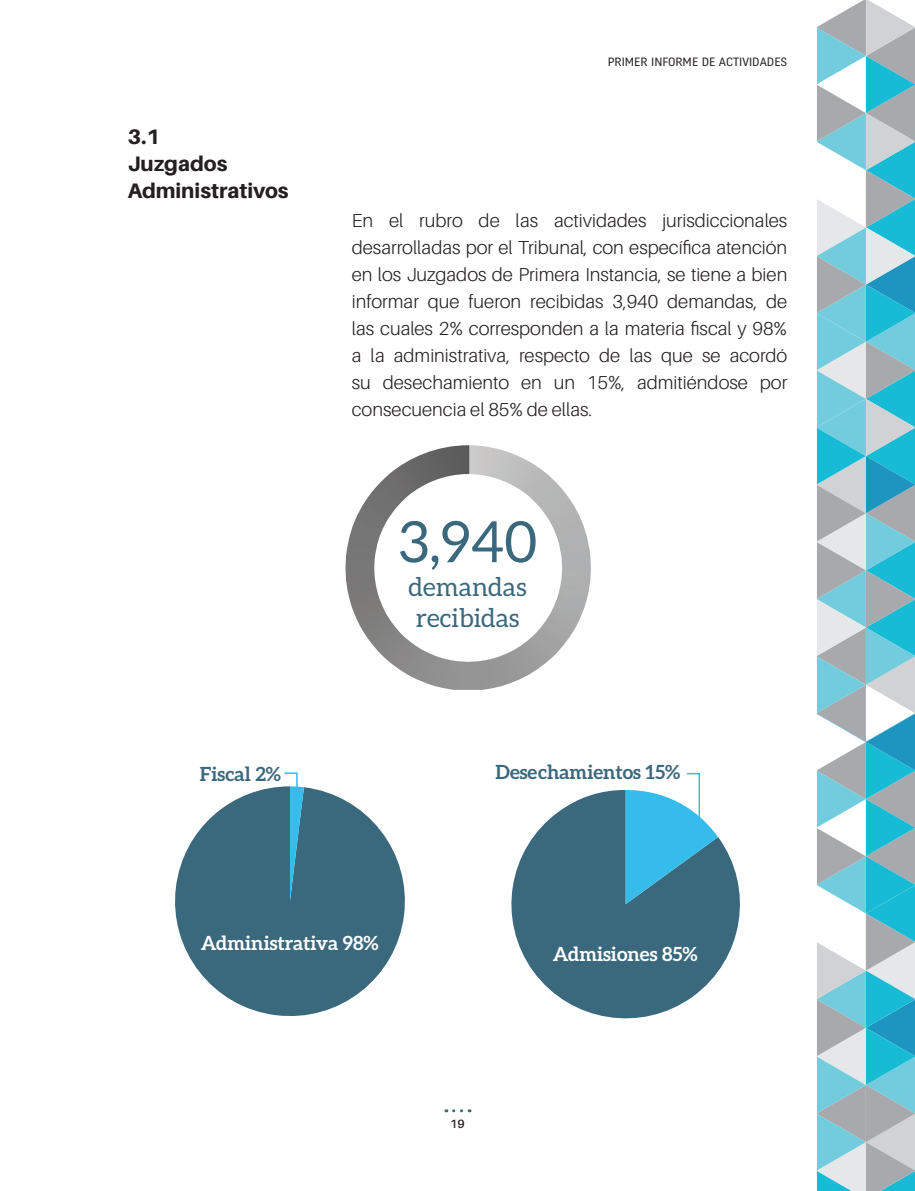
<style>
.page{position:relative;width:915px;height:1191px;background:#fff}
.page>*{position:absolute;margin:0;border:0;box-sizing:border-box;transform-origin:0 0}
.t1{font:57px "Aleo";color:#3a687d}
.t2{font:25.8px/30.9px "Aleo";color:#3a687d}
.t3{font:800 21px/27px "Aileron";color:#231f20}
.t4{font:700 19.5px "Aleo";color:#fff}
.t5{font:700 19.5px "Aleo";color:#3a687d}
.t6{font:300 18.75px/27px "Aileron";color:#231f20;text-align:justify}
.t7{font:12px "Fengardo Neue";color:#231f20}
.t8{font:600 12px "Aileron";color:#231f20}
</style>
<div class="page">
<svg style="left:453px;top:1109px;width:17px;height:3px"></svg>
<svg style="left:816px;top:0;width:98px;height:1191px;background:#8fc6d2"></svg>
<img style="left:345px;top:445px;width:245px;height:245px">
<svg style="left:175px;top:786px;width:230px;height:230px;fill:#3a687d"></svg>
<svg style="left:511px;top:835px;width:229px;height:184px;fill:#3a687d"></svg>
<svg style="left:283px;top:772px;width:434px;height:132px"></svg>
<p class="t3" style="left:128px;top:123px;width:162px">3.1<br>Juzgados<br>Administrativos</p>
<p class="t7" style="left:607px;top:55px;width:181px">PRIMER INFORME DE ACTIVIDADES</p>
<p class="t6" style="left:351px;top:207px;width:437px">En el rubro de las actividades jurisdiccionales desarrolladas por el Tribunal, con específica atención en los Juzgados de Primera Instancia, se tiene a bien informar que fueron recibidas 3,940 demandas, de las cuales 2% corresponden a la materia fiscal y 98% a la administrativa, respecto de las que se acordó su desechamiento en un 15%, admitiéndose por consecuencia el 85% de ellas.</p>
<h1 class="t1" style="left:398px;top:509px;width:140px">3,940</h1>
<h2 class="t2" style="left:408px;top:572px;width:119px">demandas recibidas</h2>
<p class="t5" style="left:200px;top:761px;width:83px">Fiscal 2%</p>
<p class="t5" style="left:495px;top:760px;width:186px">Desechamientos 15%</p>
<p class="t4" style="left:201px;top:930px;width:179px">Administrativa 98%</p>
<p class="t8" style="left:450px;top:1117px;width:16px">19</p>
<p class="t4" style="left:552px;top:941px;width:146px">Admisiones 85%</p>
</div>
